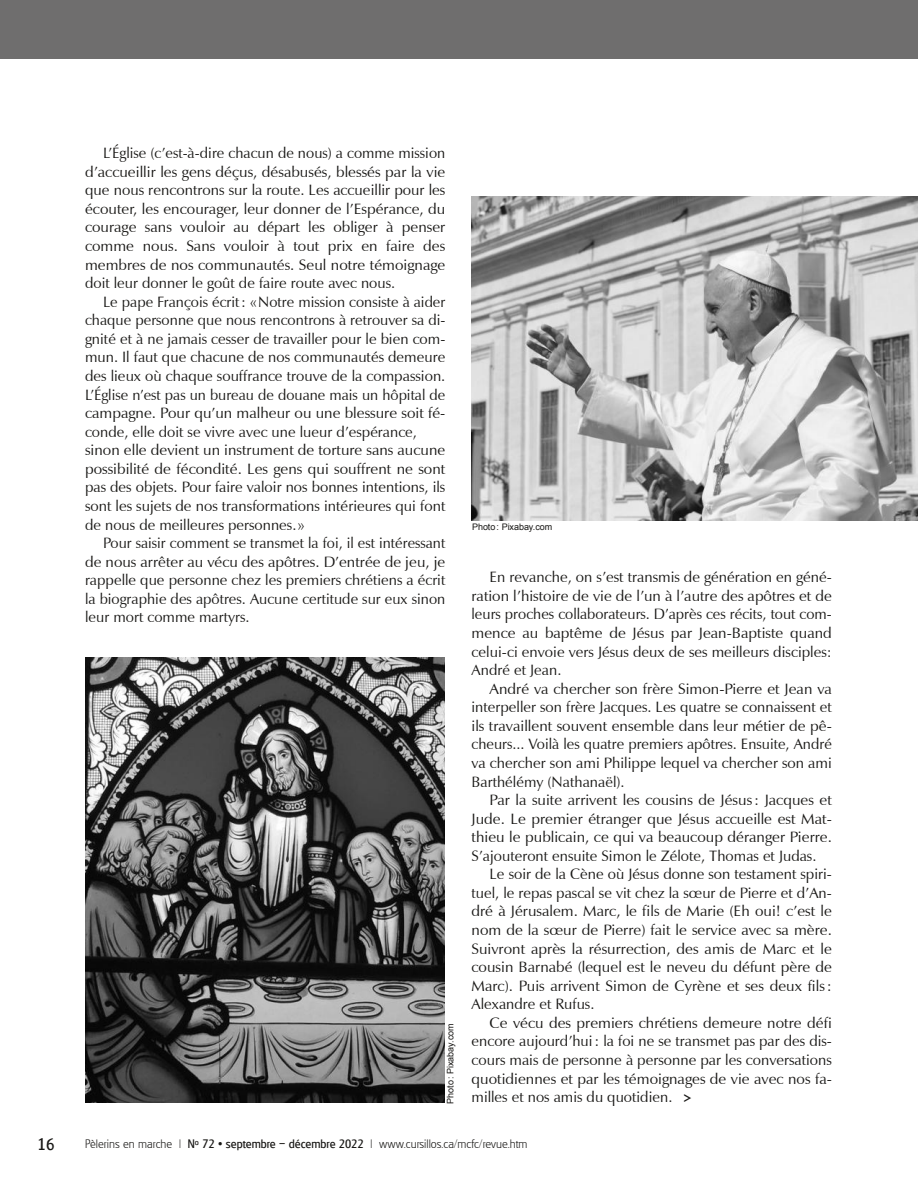
<style>
.page{position:relative;width:918px;height:1188px;background:#fff}
.page>*{position:absolute;margin:0;border:0;box-sizing:border-box;transform-origin:0 0}
.t1{font:16.5px "Goudita Sans SF";color:#181715}
.t2{font:15px/18.6px "Zapf Humanist 601 BT";color:#181715;text-align:justify}
.t3{font:12px "Goudita Sans Light SF";color:#181715}
.t4{font:9px "Arial";letter-spacing:-.005em;color:#181715}
.s1{font-family:"Goudita Sans SF"}
</style>
<div class="page">
<div style="left:0;top:0;width:918px;height:59px;background:#6f6e6e"></div>
<img style="left:85px;top:657px;width:360px;height:446px">
<img style="left:472px;top:197px;width:446px;height:324px">
<p class="t1" style="left:38px;top:1134px;width:19px">16</p>
<p class="t2" style="left:85px;top:144px;width:362px;text-indent:18px">L’Église (c’est-à-dire chacun de nous) a comme mission d’accueillir les gens déçus, désabusés, blessés par la vie que nous rencontrons sur la route. Les accueillir pour les écouter, les encourager, leur donner de l’Espérance, du courage sans vouloir au départ les obliger à penser comme nous. Sans vouloir à tout prix en faire des membres de nos communautés. Seul notre témoignage doit leur donner le goût de faire route avec nous.</p>
<p class="t2" style="left:85px;top:292px;width:362px;text-align:left;text-indent:18px">Le pape François écrit: «Notre mission consiste à aider chaque personne que nous rencontrons à retrouver sa di&shy;gnité et à ne jamais cesser de travailler pour le bien com&shy;mun. Il faut que chacune de nos communautés demeure des lieux où chaque souffrance trouve de la compassion.<br>L’Église n’est pas un bureau de douane mais un hôpital de campagne. Pour qu’un malheur ou une blessure soit fé&shy;conde, elle doit se vivre avec une lueur d’espérance, sinon elle devient un instrument de torture sans aucune possibilité de fécondité. Les gens qui souffrent ne sont pas des objets. Pour faire valoir nos bonnes intentions, ils sont les sujets de nos transformations intérieures qui font de nous de meilleures personnes. »</p>
<p class="t2" style="left:85px;top:534px;width:362px;text-indent:18px">Pour saisir comment se transmet la foi, il est intéressant de nous arrêter au vécu des apôtres. D’entrée de jeu, je rappelle que personne chez les premiers chrétiens a écrit la biographie des apôtres. Aucune certitude sur eux sinon leur mort comme martyrs.</p>
<p class="t4" style="left:445px;top:1104px;width:82px;rotate:-90deg">Photo: Pixabay.com</p>
<p class="t4" style="left:472px;top:521px;width:82px">Photo: Pixabay.com</p>
<p class="t2" style="left:472px;top:568px;width:362px;text-indent:18px">En revanche, on s’est transmis de génération en géné&shy;ration l’histoire de vie de l’un à l’autre des apôtres et de leurs proches collaborateurs. D’après ces récits, tout com&shy;mence au baptême de Jésus par Jean-Baptiste quand celui-ci envoie vers Jésus deux de ses meilleurs disciples:<br>André et Jean.</p>
<p class="t2" style="left:472px;top:679px;width:362px;text-indent:18px">André va chercher son frère Simon-Pierre et Jean va interpeller son frère Jacques. Les quatre se connaissent et ils travaillent souvent ensemble dans leur métier de pê&shy;cheurs... Voilà les quatre premiers apôtres. Ensuite, André va chercher son ami Philippe lequel va chercher son ami Barthélémy (Nathanaël).</p>
<p class="t2" style="left:472px;top:791px;width:362px;text-indent:18px">Par la suite arrivent les cousins de Jésus: Jacques et Jude. Le premier étranger que Jésus accueille est Mat&shy;thieu le publicain, ce qui va beaucoup déranger Pierre.<br>S’ajouteront ensuite Simon le Zélote, Thomas et Judas.</p>
<p class="t2" style="left:472px;top:865px;width:362px;text-indent:18px">Le soir de la Cène où Jésus donne son testament spiri&shy;tuel, le repas pascal se vit chez la sœur de Pierre et d’An&shy;dré à Jérusalem. Marc, le fils de Marie (Eh oui! c’est le nom de la sœur de Pierre) fait le service avec sa mère.<br>Suivront après la résurrection, des amis de Marc et le cousin Barnabé (lequel est le neveu du défunt père de Marc). Puis arrivent Simon de Cyrène et ses deux fils:<br>Alexandre et Rufus.</p>
<p class="t2" style="left:472px;top:1013px;width:362px;text-indent:18px">Ce vécu des premiers chrétiens demeure notre défi encore aujourd’hui: la foi ne se transmet pas par des dis&shy;cours mais de personne à personne par les conversations quotidiennes et par les témoignages de vie avec nos fa&shy;milles et nos amis du quotidien.</p>
<p class="t1" style="left:683px;top:1088px;width:10px">&gt;</p>
<p class="t3" style="left:85px;top:1137px;width:444px">Pèlerins en marche | <span class="s1">N</span><sup>o</sup> <span class="s1">72 • septembre – décembre 2022</span> | www.cursillos.ca/mcfc/revue.htm</p>
</div>
